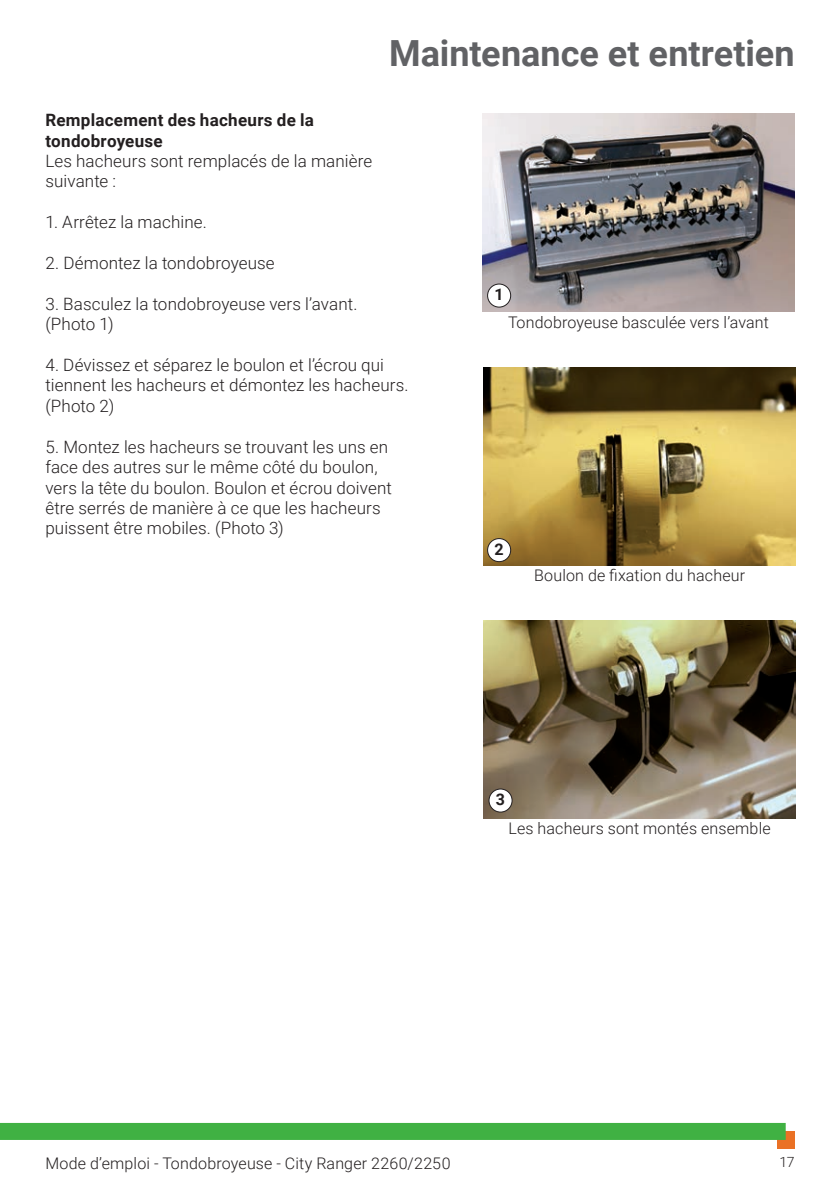
<style>
.page{position:relative;width:840px;height:1191px;background:#fff}
.page>*{position:absolute;margin:0;border:0;box-sizing:border-box;transform-origin:0 0}
.t1{font:700 36px "Roboto";color:#616265}
.t2{font:300 17px/20.4px "Roboto";letter-spacing:.01em;color:#231f20}
.t3{font:700 17px/20.4px "Roboto";letter-spacing:.015em;color:#231f20}
.t4{font:300 16px "Roboto";letter-spacing:.01em;color:#231f20}
.t5{font:700 16px "Roboto";color:#231f20}
.t6{font:300 14px "Roboto";color:#231f20}
</style>
<div class="page">
<div style="left:776px;top:1131px;width:18px;height:17px;background:#ea7125"></div>
<div style="left:0;top:1123px;width:785px;height:17px;background:#40b143"></div>
<img style="left:482px;top:113px;width:312px;height:199px">
<img style="left:483px;top:367px;width:312px;height:199px">
<img style="left:483px;top:620px;width:312px;height:199px">
<div style="left:487px;top:284px;width:23px;height:23px;background:#fff;border-radius:50%"></div>
<div style="left:487px;top:283px;width:24px;height:24px;border:1px solid #231f20;border-radius:50%"></div>
<div style="left:487px;top:538px;width:23px;height:23px;background:#fff;border-radius:50%"></div>
<div style="left:487px;top:538px;width:24px;height:24px;border:1px solid #231f20;border-radius:50%"></div>
<div style="left:488px;top:789px;width:24px;height:23px;background:#fff;border-radius:50%"></div>
<div style="left:488px;top:788px;width:24px;height:24px;border:1px solid #231f20;border-radius:50%"></div>
<h1 class="t1" style="left:389px;top:28px;width:407px">Maintenance et entretien</h1>
<p class="t3" style="left:45px;top:109px;width:270px">Remplacement des hacheurs de la tondobroyeuse</p>
<p class="t2" style="left:45px;top:150px;width:328px">Les hacheurs sont remplacés de la manière suivante :</p>
<p class="t2" style="left:45px;top:211px;width:163px">1. Arrêtez la machine.</p>
<p class="t2" style="left:45px;top:252px;width:231px">2. Démontez la tondobroyeuse</p>
<p class="t2" style="left:45px;top:293px;width:313px">3. Basculez la tondobroyeuse vers l’avant. (Photo 1)</p>
<p class="t2" style="left:45px;top:354px;width:364px">4. Dévissez et séparez le boulon et l’écrou qui tiennent les hacheurs et démontez les hacheurs. (Photo 2)</p>
<p class="t2" style="left:45px;top:436px;width:348px">5. Montez les hacheurs se trouvant les uns en face des autres sur le même côté du boulon, vers la tête du boulon. Boulon et écrou doivent être serrés de manière à ce que les hacheurs puissent être mobiles. (Photo 3)</p>
<p class="t5" style="left:494px;top:283px;width:11px">1</p>
<p class="t4" style="left:507px;top:311px;width:262px">Tondobroyeuse basculée vers l’avant</p>
<p class="t5" style="left:494px;top:538px;width:11px">2</p>
<p class="t4" style="left:534px;top:564px;width:212px">Boulon de fixation du hacheur</p>
<p class="t5" style="left:495px;top:788px;width:11px">3</p>
<p class="t4" style="left:508px;top:817px;width:263px">Les hacheurs sont montés ensemble</p>
<p class="t4" style="left:45px;top:1152px;width:406px">Mode d’emploi - Tondobroyeuse - City Ranger 2260/2250</p>
<p class="t6" style="left:779px;top:1152px;width:17px">17</p>
</div>
